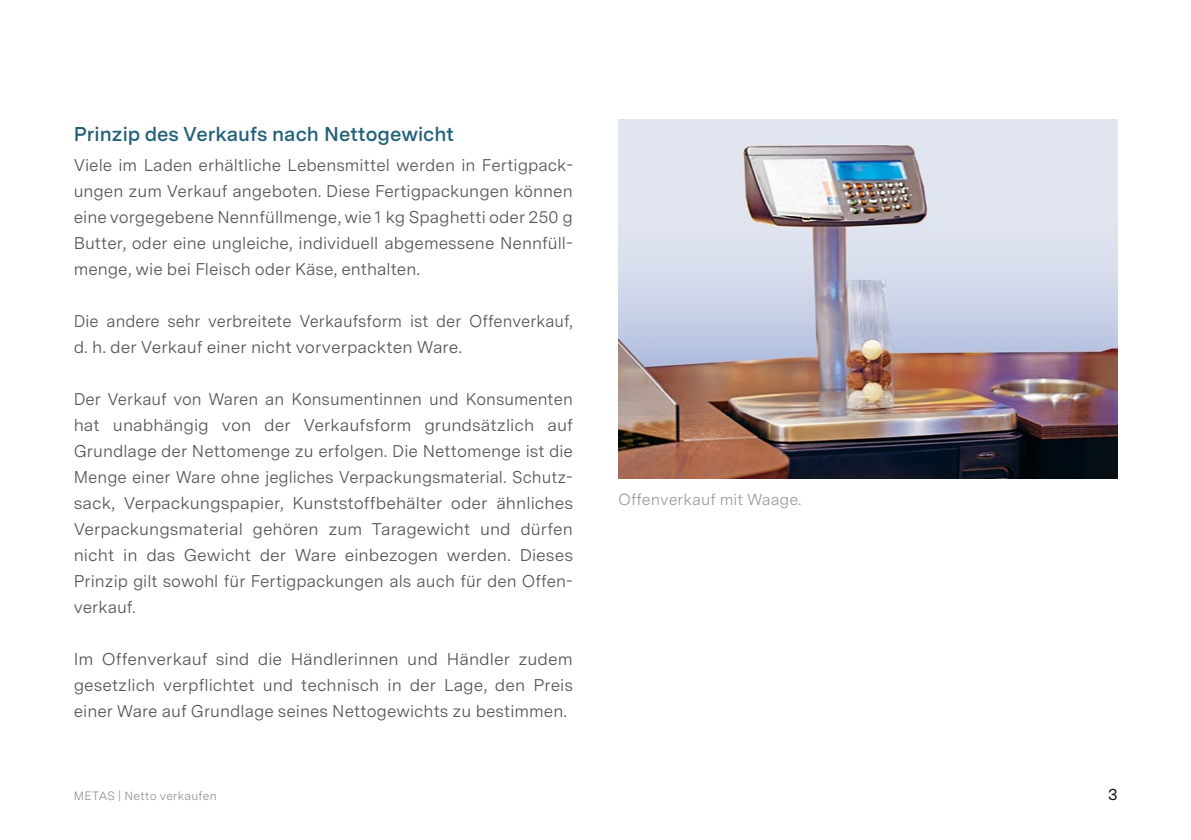
<style>
.page{position:relative;width:1191px;height:840px;background:#fff}
.page>*{position:absolute;margin:0;border:0;box-sizing:border-box;transform-origin:0 0}
.t1{font:600 20px "Messina Sans";color:#226178}
.t2{font:17px/26px "Messina Sans";color:#575756;text-align:justify}
.t3{font:16px "Messina Sans";color:#9d9d9c}
.t4{font:16px "Messina Sans";color:#080b13}
.t5{font:300 12px "Messina Sans";letter-spacing:.02em;color:#7e7e7d}
</style>
<div class="page">
<img style="left:618px;top:119px;width:499px;height:359px">
<p class="t1" style="left:74px;top:120px;width:382px">Prinzip des Verkaufs nach Nettogewicht</p>
<p class="t2" style="left:74px;top:152px;width:501px">Viele im Laden erhältliche Lebensmittel werden in Fertigpack&shy;ungen zum Verkauf angeboten. Diese Fertigpackungen können eine vorgegebene Nennfüllmenge, wie 1 kg Spaghetti oder 250 g Butter, oder eine ungleiche, individuell abgemessene Nennfüll&shy;menge, wie bei Fleisch oder Käse, enthalten.</p>
<p class="t2" style="left:74px;top:308px;width:501px">Die andere sehr verbreitete Verkaufsform ist der Offenverkauf, d. h. der Verkauf einer nicht vorverpackten Ware.</p>
<p class="t2" style="left:74px;top:386px;width:501px">Der Verkauf von Waren an Konsumentinnen und Konsumenten hat unabhängig von der Verkaufsform grundsätzlich auf Grundlage der Nettomenge zu erfolgen. Die Nettomenge ist die Menge einer Ware ohne jegliches Verpackungsmaterial. Schutz&shy;sack, Verpackungspapier, Kunststoffbehälter oder ähnliches Verpackungsmaterial gehören zum Taragewicht und dürfen nicht in das Gewicht der Ware einbezogen werden. Dieses Prinzip gilt sowohl für Fertigpackungen als auch für den Offen&shy;verkauf.</p>
<p class="t2" style="left:74px;top:645px;width:501px">Im Offenverkauf sind die Händlerinnen und Händler zudem gesetzlich verpflichtet und technisch in der Lage, den Preis einer Ware auf Grundlage seines Nettogewichts zu bestimmen.</p>
<p class="t5" style="left:74px;top:787px;width:144px">METAS | Netto verkaufen</p>
<p class="t3" style="left:618px;top:488px;width:185px">Offenverkauf mit Waage.</p>
<p class="t4" style="left:1108px;top:783px;width:11px">3</p>
</div>
